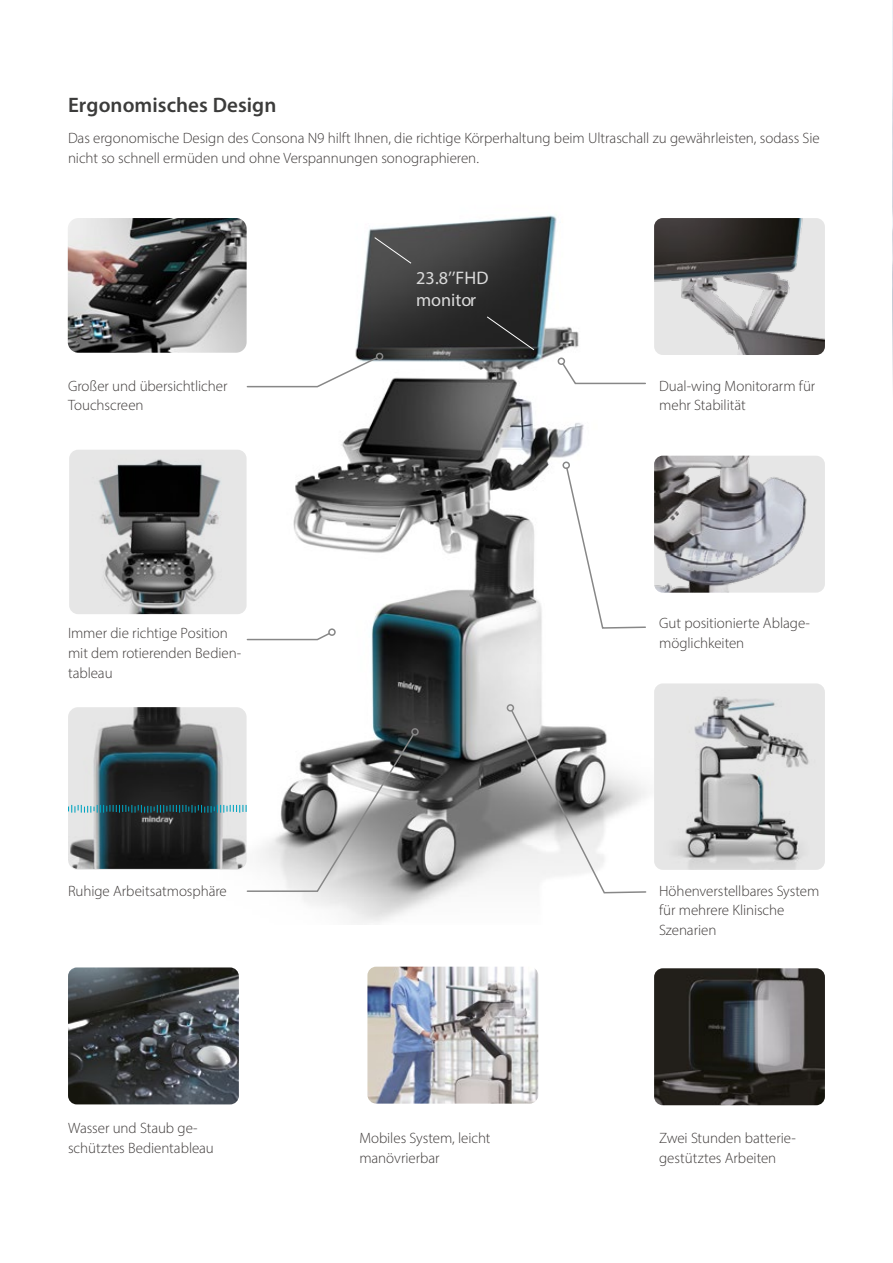
<style>
.page{position:relative;width:893px;height:1263px;background:#fff}
.page>*{position:absolute;margin:0;border:0;box-sizing:border-box;transform-origin:0 0}
.t1{font:600 21px "Myriad Pro";letter-spacing:.005em;color:#3c3c3b}
.t2{font:18.15px/21.3px "Myriad Pro";color:#dadada}
.t3{font:300 15px/19.8px "Myriad Pro";letter-spacing:-.005em;color:#3e3a39}
</style>
<div class="page">
<img style="left:892px;top:0;width:1px;height:384px">
<img style="left:183px;top:215px;width:514px;height:708px">
<svg style="left:565px;top:466px;width:82px;height:163px"></svg>
<div style="left:562px;top:461px;width:8px;height:8px;border:2px solid #878787;border-radius:50%"></div>
<svg style="left:510px;top:708px;width:137px;height:186px"></svg>
<div style="left:507px;top:704px;width:7px;height:8px;border:2px solid #878787;border-radius:50%"></div>
<div style="left:411px;top:728px;width:8px;height:8px;border:2px solid #878787;border-radius:50%"></div>
<svg style="left:246px;top:631px;width:85px;height:10px"></svg>
<div style="left:328px;top:628px;width:8px;height:8px;border:2px solid #878787;border-radius:50%"></div>
<svg style="left:561px;top:362px;width:86px;height:23px"></svg>
<div style="left:558px;top:357px;width:7px;height:8px;border:2px solid #878787;border-radius:50%"></div>
<img style="left:68px;top:218px;width:179px;height:135px">
<img style="left:654px;top:968px;width:171px;height:137px">
<svg style="left:654px;top:218px;width:171px;height:137px;background:#908f8f"></svg>
<svg style="left:654px;top:456px;width:171px;height:137px;background:#afafb3"></svg>
<svg style="left:654px;top:683px;width:171px;height:187px;background:#c8c8c9"></svg>
<svg style="left:69px;top:450px;width:178px;height:164px;background:#9b9c9c"></svg>
<img style="left:367px;top:967px;width:171px;height:136px">
<img style="left:68px;top:967px;width:171px;height:137px">
<svg style="left:246px;top:237px;width:289px;height:151px"></svg>
<svg style="left:68px;top:707px;width:179px;height:163px;background:#ababab"></svg>
<svg style="left:68px;top:732px;width:347px;height:161px"></svg>
<h1 class="t1" style="left:68px;top:92px;width:210px">Ergonomisches Design</h1>
<p class="t3" style="left:68px;top:128px;width:753px">Das ergonomische Design des Consona N9 hilft Ihnen, die richtige Körperhaltung beim Ultraschall zu gewährleisten, sodass Sie nicht so schnell ermüden und ohne Verspannungen sonographieren.</p>
<p class="t3" style="left:68px;top:376px;width:161px">Großer und übersichtlicher<br>Touchscreen</p>
<p class="t3" style="left:68px;top:623px;width:174px">Immer die richtige Position mit dem rotierenden Bedien&shy;tableau</p>
<p class="t3" style="left:68px;top:880px;width:160px">Ruhige Arbeitsatmosphäre</p>
<p class="t3" style="left:68px;top:1118px;width:147px">Wasser und Staub ge&shy;schütztes Bedientableau</p>
<p class="t2" style="left:416px;top:267px;width:74px">23.8’’FHD monitor</p>
<p class="t3" style="left:359px;top:1128px;width:133px">Mobiles System, leicht manövrierbar</p>
<p class="t3" style="left:659px;top:376px;width:158px">Dual-wing Monitorarm für mehr Stabilität</p>
<p class="t3" style="left:659px;top:613px;width:152px">Gut positionierte Ablage&shy;möglichkeiten</p>
<p class="t3" style="left:659px;top:880px;width:162px">Höhenverstellbares System für mehrere Klinische<br>Szenarien</p>
<p class="t3" style="left:659px;top:1128px;width:137px">Zwei Stunden batterie&shy;gestütztes Arbeiten</p>
</div>
